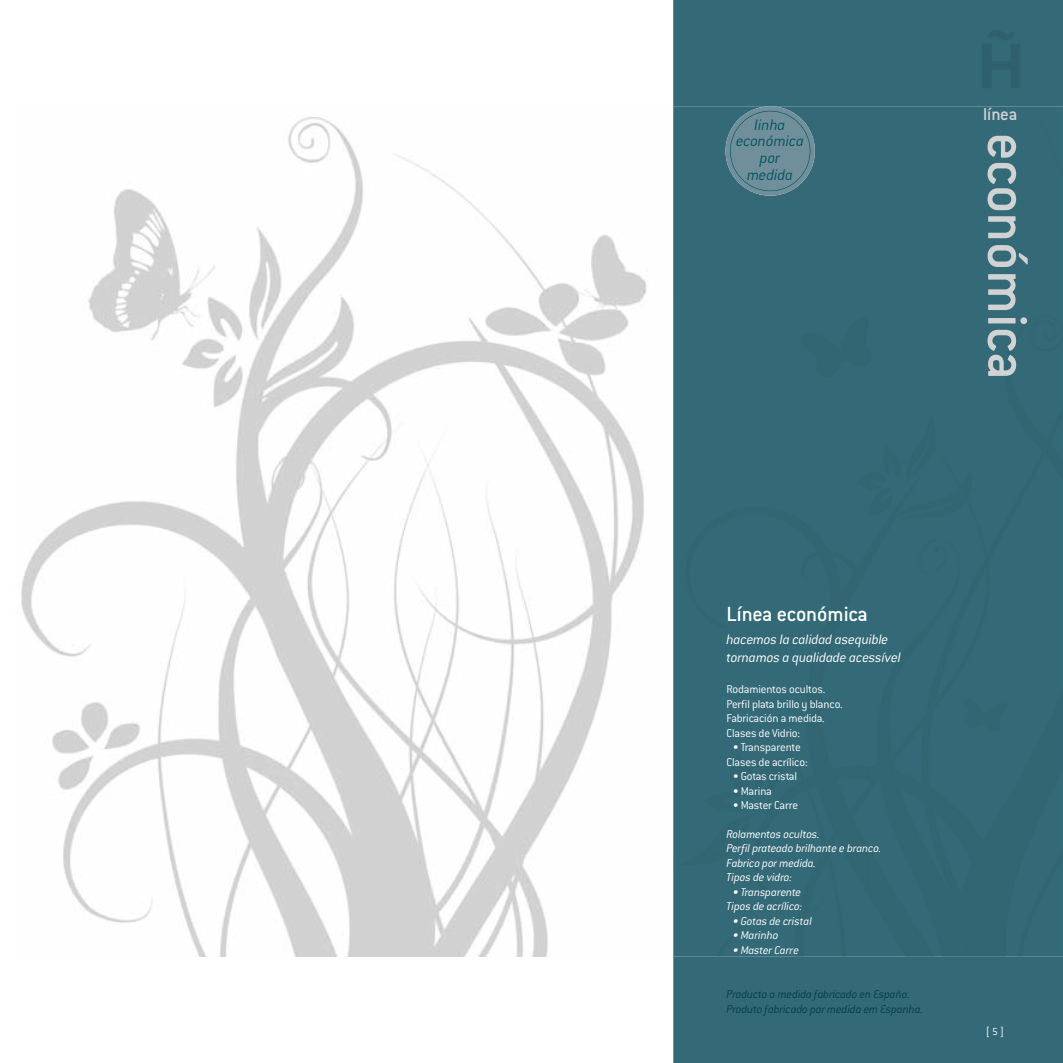
<style>
.page{position:relative;width:1063px;height:1063px;background:#fff}
.page>*{position:absolute;margin:0;border:0;box-sizing:border-box;transform-origin:0 0}
.t1{font:500 60.88px "Conduit ITC";letter-spacing:-.01em;color:#d1d2d4}
.t2{font:500 22.5px "Conduit ITC";letter-spacing:-.01em;color:#fff}
.t3{font:500 18.88px "Conduit ITC";letter-spacing:-.01em;color:#d1d2d4}
.t4{font:italic 300 16.75px/16.8px "Conduit ITC";letter-spacing:-.01em;color:#035561;text-align:center}
.t5{font:italic 300 15px/18px "Conduit ITC";letter-spacing:-.015em;color:#fff}
.t6{font:italic 300 12.5px/14.5px "Conduit ITC";letter-spacing:-.01em;color:#fff}
.t7{font:300 12.5px/14.5px "Conduit ITC";letter-spacing:-.015em;color:#fff}
.t8{font:italic 300 12.5px/15px "Conduit ITC";letter-spacing:-.015em;color:#044049}
.t9{font:300 11.25px "Conduit ITC Std";color:#fff}
</style>
<div class="page">
<img style="left:21px;top:116px;width:626px;height:841px">
<div style="left:673px;top:0;width:390px;height:1063px;background:#346a77"></div>
<div style="left:673px;top:106px;width:390px;height:851px;background:#346a77"></div>
<img style="left:726px;top:106px;width:89px;height:90px">
<div style="left:730px;top:111px;width:80px;height:80px;border:1px solid #035561;border-radius:50%"></div>
<h3 class="t4" style="left:736px;top:118px;width:69px">linha económica por medida</h3>
<h3 class="t3" style="left:983px;top:108px;width:36px">línea</h3>
<h1 class="t1" style="left:1026px;top:133px;width:249px;rotate:90deg">económica</h1>
<h2 class="t2" style="left:727px;top:607px;width:143px">Línea económica</h2>
<p class="t5" style="left:727px;top:632px;width:176px">hacemos la calidad asequible tornamos a qualidade acessível</p>
<p class="t7" style="left:727px;top:683px;width:118px">Rodamientos ocultos.<br>Perfil plata brillo y blanco.<br>Fabricación a medida.<br>Clases de Vidrio:</p>
<p class="t7" style="left:727px;top:741px;width:83px;text-align:center">• Transparente<br>Clases de acrílico:</p>
<p class="t7" style="left:733px;top:770px;width:66px">• Gotas cristal</p>
<p class="t7" style="left:733px;top:785px;width:40px">• Marina</p>
<p class="t7" style="left:733px;top:799px;width:67px">• Master Carre</p>
<p class="t6" style="left:727px;top:828px;width:156px">Rolamentos ocultos.<br>Perfil prateado brilhante e branco.<br>Fabrico por medida.<br>Tipos de vidro:</p>
<p class="t6" style="left:727px;top:886px;width:78px;text-align:center">• Transparente<br>Tipos de acrílico:</p>
<p class="t6" style="left:733px;top:915px;width:80px">• Gotas de cristal</p>
<p class="t6" style="left:733px;top:929px;width:47px">• Marinho</p>
<p class="t6" style="left:733px;top:944px;width:67px">• Master Carre</p>
<p class="t8" style="left:726px;top:988px;width:198px">Producto a medida fabricado en España.<br>Produto fabricado por medida em Espanha.</p>
<p class="t9" style="left:986px;top:1028px;width:20px">[ 5]</p>
</div>
